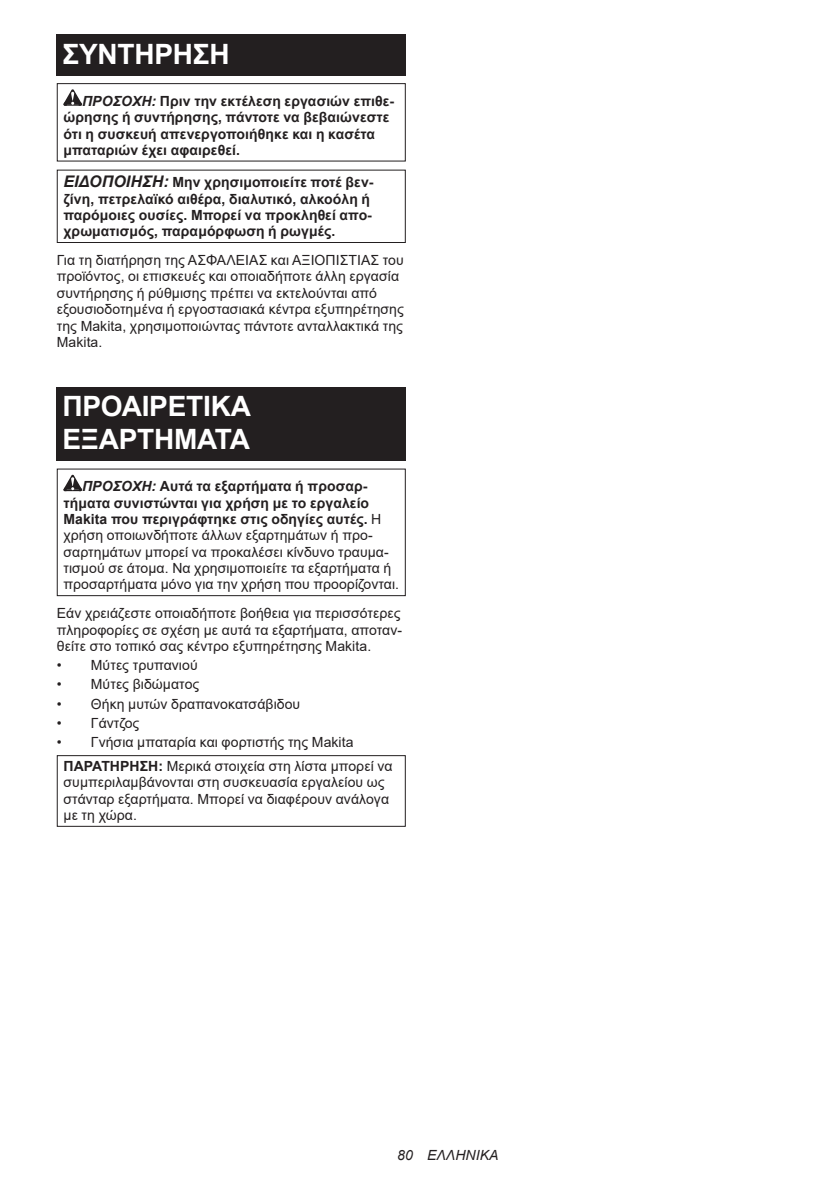
<style>
.page{position:relative;width:840px;height:1191px;background:#fff}
.page>*{position:absolute;margin:0;border:0;box-sizing:border-box;transform-origin:0 0}
.t1{font:700 28px/32.8px "Arial";letter-spacing:-.01em;color:#fff}
.t2{font:14px/16.4px "Arial";letter-spacing:.005em;color:#231f20}
.t3{font:700 14px/16.4px "Arial";letter-spacing:.005em;color:#231f20}
.t4{font:italic 14px "Arial";letter-spacing:.005em;color:#231f20}
.s1{font-style:italic}
.s2{font-style:italic;font-size:16px}
.s3{font-weight:700;font-style:italic}
.s4{font-weight:700}
</style>
<div class="page">
<div style="left:57px;top:34px;width:348px;height:41px;background:#231f20"></div>
<svg style="left:63px;top:89px;width:19px;height:17px"></svg>
<div style="left:57px;top:83px;width:348px;height:79px;border:1px solid #231f20"></div>
<div style="left:57px;top:170px;width:348px;height:73px;border:1px solid #231f20"></div>
<div style="left:57px;top:387px;width:348px;height:73px;background:#231f20"></div>
<svg style="left:63px;top:475px;width:19px;height:16px"></svg>
<div style="left:57px;top:468px;width:348px;height:128px;border:1px solid #231f20"></div>
<div style="left:57px;top:755px;width:348px;height:72px;border:1px solid #231f20"></div>
<h1 class="t1" style="left:62px;top:38px;width:169px">ΣΥΝΤΗΡΗΣΗ</h1>
<p class="t3" style="left:63px;top:93px;width:332px;text-indent:19px"><span class="s1">ΠΡΟΣΟΧΗ:</span> Πριν την εκτέλεση εργασιών επιθε&shy;ώρησης ή συντήρησης, πάντοτε να βεβαιώνεστε ότι η συσκευή απενεργοποιήθηκε και η κασέτα μπαταριών έχει αφαιρεθεί.</p>
<p class="t3" style="left:63px;top:174px;width:311px"><span class="s2">ΕΙΔΟΠΟΙΗΣΗ:</span> Μην χρησιμοποιείτε ποτέ βεν&shy;ζίνη, πετρελαϊκό αιθέρα, διαλυτικό, αλκοόλη ή παρόμοιες ουσίες. Μπορεί να προκληθεί απο&shy;χρωματισμός, παραμόρφωση ή ρωγμές.</p>
<p class="t2" style="left:57px;top:252px;width:348px">Για τη διατήρηση της ΑΣΦΑΛΕΙΑΣ και ΑΞΙΟΠΙΣΤΙΑΣ του προϊόντος, οι επισκευές και οποιαδήποτε άλλη εργασία συντήρησης ή ρύθμισης πρέπει να εκτελούνται από εξουσιοδοτημένα ή εργοστασιακά κέντρα εξυπηρέτησης της Makita, χρησιμοποιώντας πάντοτε ανταλλακτικά της Makita.</p>
<h1 class="t1" style="left:62px;top:390px;width:190px">ΠΡΟΑΙΡΕΤΙΚΑ<br>ΕΞΑΡΤΗΜΑΤΑ</h1>
<p class="t2" style="left:63px;top:478px;width:337px;text-indent:19px"><span class="s3">ΠΡΟΣΟΧΗ:</span> <span class="s4">Αυτά τα εξαρτήματα ή προσαρ&shy;τήματα συνιστώνται για χρήση με το εργαλείο Makita που περιγράφτηκε στις οδηγίες αυτές.</span> Η χρήση οποιωνδήποτε άλλων εξαρτημάτων ή προ&shy;σαρτημάτων μπορεί να προκαλέσει κίνδυνο τραυμα&shy;τισμού σε άτομα. Να χρησιμοποιείτε τα εξαρτήματα ή προσαρτήματα μόνο για την χρήση που προορίζονται.</p>
<p class="t2" style="left:57px;top:605px;width:347px;text-align:justify">Εάν χρειάζεστε οποιαδήποτε βοήθεια για περισσότερες πληροφορίες σε σχέση με αυτά τα εξαρτήματα, αποταν&shy;θείτε στο τοπικό σας κέντρο εξυπηρέτησης Makita.</p>
<p class="t2" style="left:57px;top:657px;width:142px">• Μύτες τρυπανιού</p>
<p class="t2" style="left:57px;top:676px;width:144px">• Μύτες βιδώματος</p>
<p class="t2" style="left:57px;top:695px;width:245px">• Θήκη μυτών δραπανοκατσάβιδου</p>
<p class="t2" style="left:57px;top:714px;width:84px">• Γάντζος</p>
<p class="t2" style="left:63px;top:730px;width:330px;line-height:23.8px;text-indent:-7px">• Γνήσια μπαταρία και φορτιστής της Makita<br><span class="s4">ΠΑΡΑΤΗΡΗΣΗ:</span> Μερικά στοιχεία στη λίστα μπορεί να</p>
<p class="t2" style="left:63px;top:774px;width:327px">συμπεριλαμβάνονται στη συσκευασία εργαλείου ως στάνταρ εξαρτήματα. Μπορεί να διαφέρουν ανάλογα με τη χώρα.</p>
<p class="t4" style="left:397px;top:1146px;width:103px">80 ΕΛΛΗΝΙΚΑ</p>
</div>
